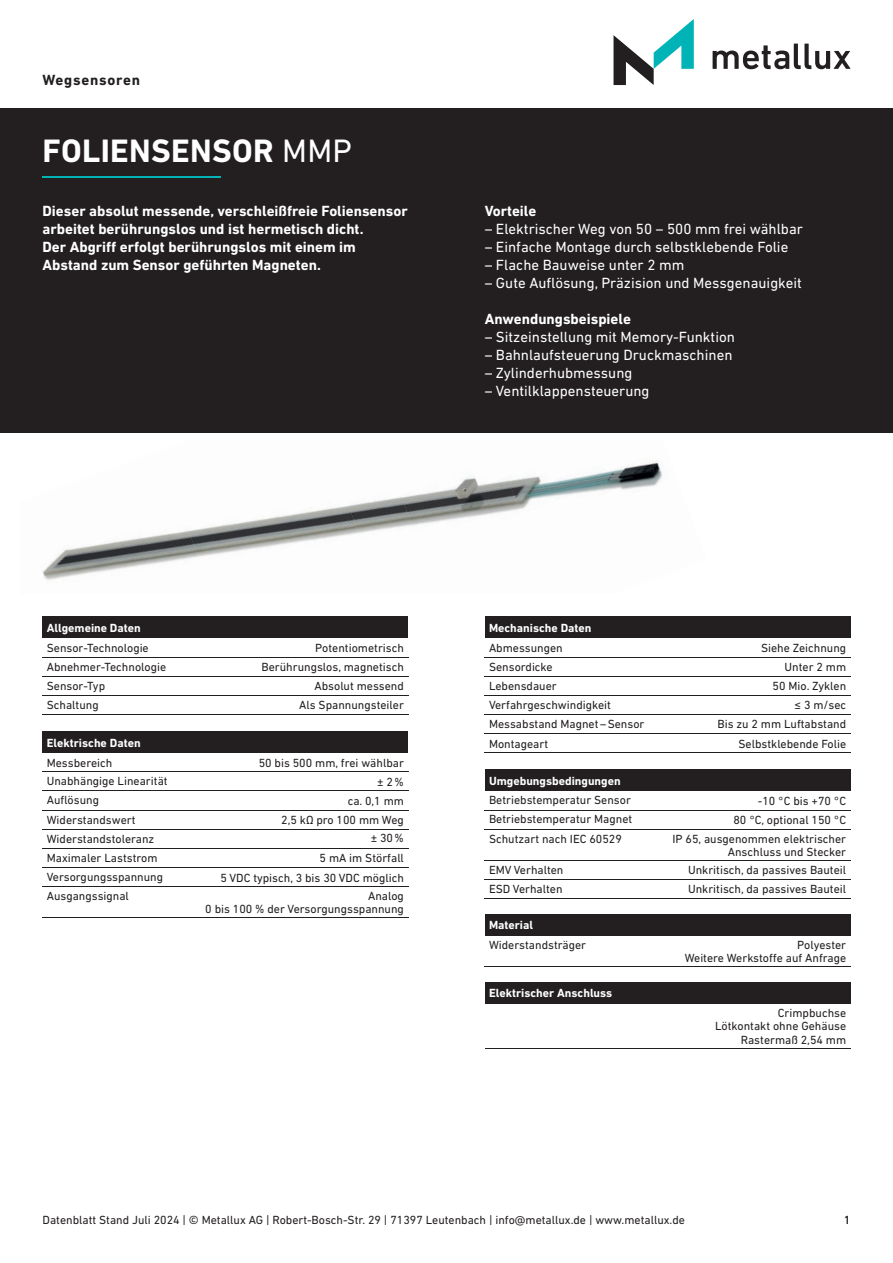
<style>
.page{position:relative;width:893px;height:1263px;background:#fff}
.page>*{position:absolute;margin:0;border:0;box-sizing:border-box;transform-origin:0 0}
.t1{font:700 33px "DIN Next LT Pro";letter-spacing:.01em;color:#fff}
.t2{font:15px "DIN Next LT Pro";color:#fff}
.t3{font:700 15px/18px "DIN Next LT Pro";color:#fff}
.t4{font:700 15px "DIN Next LT Pro";letter-spacing:.05em;color:#231f20}
.t5{font:12px/13.5px "DIN Next LT Pro";color:#231f20;text-align:right}
.t6{font:700 12px "DIN Next LT Pro";color:#fff}
.t7{font:500 12px "DIN Next LT Pro";color:#231f20}
.s1{font-weight:400}
</style>
<div class="page">
<svg style="left:713px;top:44px;width:137px;height:25px"></svg>
<svg style="left:613px;top:19px;width:81px;height:66px"></svg>
<div style="left:0;top:108px;width:893px;height:324px;background:#231f20"></div>
<hr style="left:43px;top:176px;width:178px;height:1px;background:#00b3b6">
<div style="left:43px;top:731px;width:365px;height:22px;background:#231f20"></div>
<hr style="left:43px;top:771px;width:140px;height:1px;background:#231f20">
<hr style="left:183px;top:771px;width:225px;height:1px;background:#231f20">
<hr style="left:43px;top:790px;width:140px;height:1px;background:#231f20">
<hr style="left:183px;top:790px;width:225px;height:1px;background:#231f20">
<hr style="left:43px;top:810px;width:140px;height:1px;background:#231f20">
<hr style="left:183px;top:810px;width:225px;height:1px;background:#231f20">
<hr style="left:43px;top:829px;width:140px;height:1px;background:#231f20">
<hr style="left:183px;top:829px;width:225px;height:1px;background:#231f20">
<hr style="left:43px;top:848px;width:140px;height:1px;background:#231f20">
<hr style="left:183px;top:848px;width:225px;height:1px;background:#231f20">
<hr style="left:43px;top:867px;width:140px;height:1px;background:#231f20">
<hr style="left:183px;top:867px;width:225px;height:1px;background:#231f20">
<hr style="left:43px;top:886px;width:140px;height:1px;background:#231f20">
<hr style="left:183px;top:886px;width:225px;height:1px;background:#231f20">
<hr style="left:43px;top:917px;width:140px;height:1px;background:#231f20">
<hr style="left:183px;top:917px;width:225px;height:1px;background:#231f20">
<div style="left:485px;top:617px;width:365px;height:21px;background:#231f20"></div>
<hr style="left:485px;top:657px;width:170px;height:1px;background:#231f20">
<hr style="left:655px;top:657px;width:195px;height:1px;background:#231f20">
<hr style="left:485px;top:676px;width:170px;height:1px;background:#231f20">
<hr style="left:655px;top:676px;width:195px;height:1px;background:#231f20">
<hr style="left:485px;top:695px;width:170px;height:1px;background:#231f20">
<hr style="left:655px;top:695px;width:195px;height:1px;background:#231f20">
<hr style="left:485px;top:714px;width:170px;height:1px;background:#231f20">
<hr style="left:655px;top:714px;width:195px;height:1px;background:#231f20">
<hr style="left:485px;top:733px;width:170px;height:1px;background:#231f20">
<hr style="left:655px;top:733px;width:195px;height:1px;background:#231f20">
<hr style="left:485px;top:752px;width:170px;height:1px;background:#231f20">
<hr style="left:655px;top:752px;width:195px;height:1px;background:#231f20">
<div style="left:485px;top:770px;width:365px;height:21px;background:#231f20"></div>
<hr style="left:485px;top:829px;width:170px;height:1px;background:#231f20">
<hr style="left:655px;top:829px;width:195px;height:1px;background:#231f20">
<hr style="left:485px;top:860px;width:170px;height:1px;background:#231f20">
<hr style="left:655px;top:860px;width:195px;height:1px;background:#231f20">
<hr style="left:485px;top:879px;width:170px;height:1px;background:#231f20">
<hr style="left:655px;top:879px;width:195px;height:1px;background:#231f20">
<hr style="left:485px;top:898px;width:170px;height:1px;background:#231f20">
<hr style="left:655px;top:898px;width:195px;height:1px;background:#231f20">
<hr style="left:485px;top:810px;width:170px;height:1px;background:#231f20">
<hr style="left:655px;top:810px;width:195px;height:1px;background:#231f20">
<div style="left:485px;top:914px;width:365px;height:21px;background:#231f20"></div>
<hr style="left:485px;top:966px;width:106px;height:1px;background:#231f20">
<hr style="left:591px;top:966px;width:259px;height:1px;background:#231f20">
<div style="left:43px;top:617px;width:365px;height:21px;background:#231f20"></div>
<hr style="left:43px;top:657px;width:127px;height:1px;background:#231f20">
<hr style="left:170px;top:657px;width:238px;height:1px;background:#231f20">
<hr style="left:43px;top:676px;width:127px;height:1px;background:#231f20">
<hr style="left:170px;top:676px;width:238px;height:1px;background:#231f20">
<hr style="left:43px;top:695px;width:127px;height:1px;background:#231f20">
<hr style="left:170px;top:695px;width:238px;height:1px;background:#231f20">
<hr style="left:43px;top:714px;width:127px;height:1px;background:#231f20">
<hr style="left:170px;top:714px;width:238px;height:1px;background:#231f20">
<div style="left:485px;top:982px;width:365px;height:21px;background:#231f20"></div>
<hr style="left:485px;top:1048px;width:365px;height:1px;background:#231f20">
<img style="left:43px;top:535px;width:116px;height:45px">
<img style="left:159px;top:509px;width:166px;height:54px">
<img style="left:325px;top:500px;width:56px;height:32px">
<img style="left:381px;top:477px;width:113px;height:53px">
<img style="left:494px;top:461px;width:169px;height:53px">
<img style="left:189px;top:532px;width:177px;height:31px">
<img style="left:471px;top:515px;width:23px;height:15px">
<p class="t4" style="left:43px;top:74px;width:99px">Wegsensoren</p>
<h1 class="t1" style="left:43px;top:138px;width:311px">FOLIENSENSOR <span class="s1">MMP</span></h1>
<p class="t3" style="left:43px;top:203px;width:367px">Dieser absolut messende, verschleißfreie Foliensensor arbeitet berührungslos und ist hermetisch dicht.<br>Der Abgriff erfolgt berührungslos mit einem im Abstand zum Sensor geführten Magneten.</p>
<p class="t3" style="left:485px;top:203px;width:53px">Vorteile</p>
<p class="t2" style="left:485px;top:221px;width:320px">– Elektrischer Weg von 50 – 500 mm frei wählbar</p>
<p class="t2" style="left:485px;top:239px;width:305px">– Einfache Montage durch selbstklebende Folie</p>
<p class="t2" style="left:485px;top:257px;width:201px">– Flache Bauweise unter 2 mm</p>
<p class="t2" style="left:485px;top:275px;width:319px">– Gute Auflösung, Präzision und Messgenauigkeit</p>
<p class="t3" style="left:485px;top:311px;width:148px">Anwendungsbeispiele</p>
<p class="t2" style="left:485px;top:329px;width:252px">– Sitzeinstellung mit Memory-Funktion</p>
<p class="t2" style="left:485px;top:347px;width:249px">– Bahnlaufsteuerung Druckmaschinen</p>
<p class="t2" style="left:485px;top:365px;width:149px">– Zylinderhubmessung</p>
<p class="t2" style="left:485px;top:383px;width:166px">– Ventilklappensteuerung</p>
<p class="t6" style="left:47px;top:623px;width:96px">Allgemeine Daten</p>
<p class="t5" style="left:47px;top:641px;width:104px">Sensor-Technologie</p>
<p class="t5" style="left:315px;top:641px;width:90px">Potentiometrisch</p>
<p class="t5" style="left:47px;top:660px;width:121px">Abnehmer-Technologie</p>
<p class="t5" style="left:261px;top:660px;width:144px">Berührungslos, magnetisch</p>
<p class="t5" style="left:47px;top:679px;width:60px">Sensor-Typ</p>
<p class="t5" style="left:314px;top:679px;width:91px">Absolut messend</p>
<p class="t5" style="left:47px;top:698px;width:53px">Schaltung</p>
<p class="t5" style="left:299px;top:698px;width:106px">Als Spannungsteiler</p>
<p class="t6" style="left:47px;top:738px;width:95px">Elektrische Daten</p>
<p class="t5" style="left:47px;top:756px;width:67px">Messbereich</p>
<p class="t5" style="left:259px;top:756px;width:147px">50 bis 500 mm, frei wählbar</p>
<p class="t5" style="left:47px;top:774px;width:122px">Unabhängige Linearität</p>
<p class="t5" style="left:377px;top:775px;width:28px">± 2 %</p>
<p class="t5" style="left:47px;top:793px;width:54px">Auflösung</p>
<p class="t5" style="left:348px;top:794px;width:58px">ca. 0,1 mm</p>
<p class="t5" style="left:47px;top:813px;width:90px">Widerstandswert</p>
<p class="t5" style="left:281px;top:813px;width:124px">2,5 kΩ pro 100 mm Weg</p>
<p class="t5" style="left:47px;top:832px;width:109px">Widerstandstoleranz</p>
<p class="t5" style="left:371px;top:832px;width:35px">± 30 %</p>
<p class="t5" style="left:47px;top:852px;width:112px">Maximaler Laststrom</p>
<p class="t5" style="left:320px;top:852px;width:86px">5 mA im Störfall</p>
<p class="t5" style="left:47px;top:870px;width:118px">Versorgungsspannung</p>
<p class="t5" style="left:220px;top:871px;width:185px">5 VDC typisch, 3 bis 30 VDC möglich</p>
<p class="t5" style="left:47px;top:889px;width:84px">Ausgangssignal</p>
<p class="t5" style="left:205px;top:889px;width:200px">Analog<br>0 bis 100 % der Versorgungsspannung</p>
<p class="t6" style="left:489px;top:623px;width:104px">Mechanische Daten</p>
<p class="t5" style="left:489px;top:641px;width:75px">Abmessungen</p>
<p class="t5" style="left:761px;top:641px;width:87px">Siehe Zeichnung</p>
<p class="t5" style="left:489px;top:660px;width:65px">Sensordicke</p>
<p class="t5" style="left:785px;top:660px;width:63px">Unter 2 mm</p>
<p class="t5" style="left:489px;top:679px;width:69px">Lebensdauer</p>
<p class="t5" style="left:772px;top:679px;width:75px">50 Mio. Zyklen</p>
<p class="t5" style="left:489px;top:698px;width:124px">Verfahrgeschwindigkeit</p>
<p class="t5" style="left:795px;top:698px;width:53px">≤ 3 m/sec</p>
<p class="t5" style="left:489px;top:718px;width:157px">Messabstand Magnet – Sensor</p>
<p class="t5" style="left:717px;top:718px;width:130px">Bis zu 2 mm Luftabstand</p>
<p class="t5" style="left:489px;top:737px;width:61px">Montageart</p>
<p class="t5" style="left:738px;top:737px;width:109px">Selbstklebende Folie</p>
<p class="t6" style="left:489px;top:776px;width:133px">Umgebungsbedingungen</p>
<p class="t5" style="left:489px;top:793px;width:143px">Betriebstemperatur Sensor</p>
<p class="t5" style="left:758px;top:794px;width:90px">-10 °C bis +70 °C</p>
<p class="t5" style="left:489px;top:812px;width:145px">Betriebstemperatur Magnet</p>
<p class="t5" style="left:733px;top:813px;width:114px">80 °C, optional 150 °C</p>
<p class="t5" style="left:489px;top:832px;width:134px">Schutzart nach IEC 60529</p>
<p class="t5" style="left:672px;top:832px;width:175px">IP 65, ausgenommen elektrischer<br>Anschluss und Stecker</p>
<p class="t5" style="left:489px;top:863px;width:76px">EMV Verhalten</p>
<p class="t5" style="left:688px;top:863px;width:160px">Unkritisch, da passives Bauteil</p>
<p class="t5" style="left:489px;top:882px;width:75px">ESD Verhalten</p>
<p class="t5" style="left:688px;top:883px;width:160px">Unkritisch, da passives Bauteil</p>
<p class="t6" style="left:489px;top:920px;width:46px">Material</p>
<p class="t5" style="left:489px;top:938px;width:99px">Widerstandsträger</p>
<p class="t5" style="left:685px;top:938px;width:163px">Polyester<br>Weitere Werkstoffe auf Anfrage</p>
<p class="t6" style="left:489px;top:988px;width:125px">Elektrischer Anschluss</p>
<p class="t5" style="left:715px;top:1006px;width:133px">Crimpbuchse<br>Lötkontakt ohne Gehäuse<br>Rastermaß 2,54 mm</p>
<p class="t5" style="left:43px;top:1213px;width:644px">Datenblatt Stand Juli 2024 | © Metallux AG | Robert-Bosch-Str. 29 | 71397 Leutenbach | info@metallux.de | www.metallux.de</p>
<p class="t7" style="left:844px;top:1213px;width:8px">1</p>
</div>
